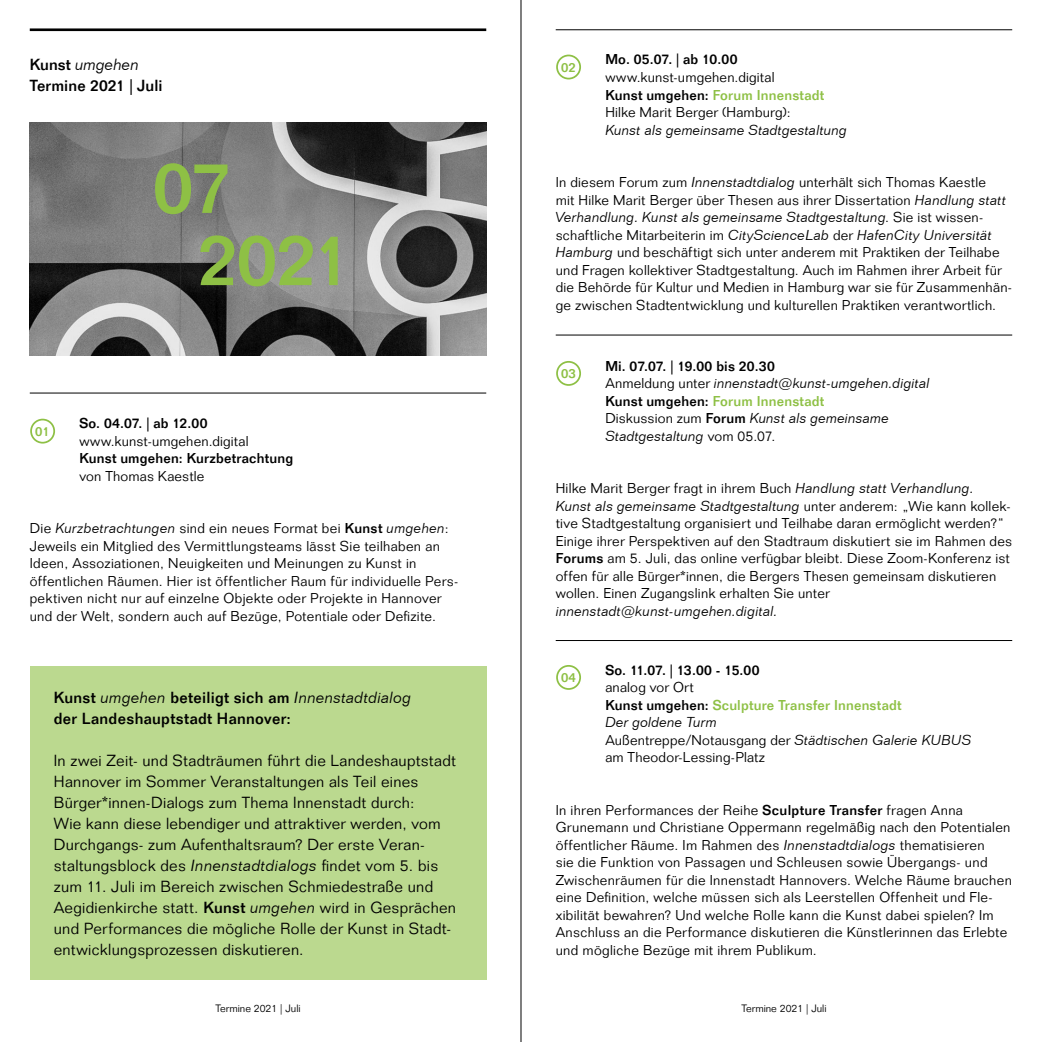
<style>
.page{position:relative;width:1042px;height:1042px;background:#fff}
.page>*{position:absolute;margin:0;border:0;box-sizing:border-box;transform-origin:0 0}
.t1{font:500 72.1px/72.1px "Folio Std";letter-spacing:-.02em;color:#8ec045}
.t2{font:300 15.75px/21px "Folio Std";letter-spacing:.02em;color:#000}
.t3{font:italic 300 15.75px "Folio BT";letter-spacing:.01em;color:#000}
.t4{font:500 15.75px "Folio Std";letter-spacing:.02em;color:#000}
.t5{font:300 14px/17.5px "Folio Std";letter-spacing:.02em;color:#000}
.t6{font:italic 300 14px/17.5px "Folio BT";letter-spacing:.01em;color:#000}
.t7{font:500 14px "Folio Std";letter-spacing:.015em;color:#000}
.t8{font:500 14px/17.5px "Folio Std";letter-spacing:.015em;color:#8ec045}
.t9{font:500 14px "Folio Std";letter-spacing:-.005em;color:#000}
.t10{font:500 13.12px "Folio Std";color:#8ec045}
.t11{font:300 10.5px "Folio Std";color:#000}
.s1{font-family:"Folio Std";font-weight:500;font-style:normal}
.s2{font-family:"Folio BT";font-style:italic}
.s3{font-weight:500}
.s4{font-weight:500;color:#8ec045}
.s5{font-family:"Folio Std";font-style:normal}
.s6{color:#000}
.s7{font-weight:300;color:#000}
</style>
<div class="page">
<hr style="left:556px;top:29px;width:456px;height:1px;background:#000">
<hr style="left:556px;top:335px;width:456px;height:1px;background:#000">
<hr style="left:556px;top:640px;width:456px;height:1px;background:#000">
<hr style="left:30px;top:28px;width:456px;height:3px;background:#000">
<img style="left:30px;top:122px;width:456px;height:233px">
<hr style="left:521px;top:0;width:1px;height:1042px;background:#000">
<div style="left:30px;top:419px;width:25px;height:24px;border:2px solid #8ec045;border-radius:50%"></div>
<div style="left:556px;top:361px;width:25px;height:25px;border:2px solid #8ec045;border-radius:50%"></div>
<hr style="left:30px;top:393px;width:456px;height:1px;background:#000">
<div style="left:556px;top:665px;width:25px;height:25px;border:2px solid #8ec045;border-radius:50%"></div>
<div style="left:556px;top:55px;width:25px;height:24px;border:2px solid #8ec045;border-radius:50%"></div>
<div style="left:30px;top:666px;width:456px;height:314px;background:#bbd98f"></div>
<p class="t3" style="left:30px;top:55px;width:111px"><span class="s1">Kunst</span> umgehen</p>
<p class="t4" style="left:30px;top:76px;width:134px">Termine 2021 | Juli</p>
<h1 class="t1" style="left:198px;top:151px;width:156px;text-indent:-45px">07<br>2021</h1>
<p class="t10" style="left:35px;top:423px;width:16px">01</p>
<p class="t7" style="left:79px;top:415px;width:130px">So. 04.07. | ab 12.00</p>
<p class="t5" style="left:79px;top:432px;width:171px">www.kunst-umgehen.digital</p>
<p class="t7" style="left:79px;top:450px;width:215px">Kunst umgehen: Kurzbetrachtung</p>
<p class="t5" style="left:79px;top:467px;width:127px">von Thomas Kaestle</p>
<p class="t5" style="left:30px;top:520px;width:430px">Die <span class="s2">Kurzbetrachtungen</span> sind ein neues Format bei <span class="s3">Kunst</span> <span class="s2">umgehen</span>:<br>Jeweils ein Mitglied des Vermittlungsteams lässt Sie teilhaben an Ideen, Assoziationen, Neuigkeiten und Meinungen zu Kunst in öffentlichen Räumen. Hier ist öffentlicher Raum für individuelle Pers&shy;pektiven nicht nur auf einzelne Objekte oder Projekte in Hannover und der Welt, sondern auch auf Bezüge, Potentiale oder Defizite.</p>
<p class="t3" style="left:54px;top:687px;width:359px"><span class="s1">Kunst</span> umgehen <span class="s1">beteiligt sich am</span> Innenstadtdialog</p>
<p class="t4" style="left:54px;top:708px;width:239px">der Landeshauptstadt Hannover:</p>
<p class="t2" style="left:54px;top:749px;width:404px">In zwei Zeit- und Stadträumen führt die Landeshauptstadt Hannover im Sommer Veranstaltungen als Teil eines Bürger*innen-Dialogs zum Thema Innenstadt durch:<br>Wie kann diese lebendiger und attraktiver werden, vom Durchgangs- zum Aufenthaltsraum? Der erste Veran&shy;staltungsblock des <span class="s2">Innenstadtdialogs</span> findet vom 5. bis zum 11. Juli im Bereich zwischen Schmiedestraße und Aegidienkirche statt. <span class="s3">Kunst</span> <span class="s2">umgehen</span> wird in Gesprächen und Performances die mögliche Rolle der Kunst in Stadt&shy;entwicklungsprozessen diskutieren.</p>
<p class="t11" style="left:215px;top:1002px;width:87px">Termine 2021 | Juli</p>
<p class="t7" style="left:605px;top:51px;width:134px">Mo. 05.07. | ab 10.00</p>
<p class="t5" style="left:605px;top:68px;width:220px">www.kunst-umgehen.digital<br><span class="s3">Kunst umgehen:</span> <span class="s4">Forum Innenstadt<br></span>Hilke Marit Berger (Hamburg):</p>
<p class="t6" style="left:605px;top:121px;width:243px">Kunst als gemeinsame Stadtgestaltung</p>
<p class="t5" style="left:556px;top:173px;width:452px">In diesem Forum zum <span class="s2">Innenstadtdialog</span> unterhält sich Thomas Kaestle mit Hilke Marit Berger über Thesen aus ihrer Dissertation <span class="s2">Handlung statt</span></p>
<p class="t6" style="left:556px;top:208px;width:438px">Verhandlung. Kunst als gemeinsame Stadtgestaltung<span class="s5">. Sie ist wissen&shy;schaftliche Mitarbeiterin im</span> CityScienceLab <span class="s5">der</span> HafenCity Universität</p>
<p class="t5" style="left:556px;top:243px;width:458px"><span class="s2">Hamburg</span> und beschäftigt sich unter anderem mit Praktiken der Teilhabe und Fragen kollektiver Stadtgestaltung. Auch im Rahmen ihrer Arbeit für die Behörde für Kultur und Medien in Hamburg war sie für Zusammenhän&shy;ge zwischen Stadtentwicklung und kulturellen Praktiken verantwortlich.</p>
<p class="t10" style="left:561px;top:59px;width:16px">02</p>
<p class="t7" style="left:605px;top:357px;width:171px">Mi. 07.07. | 19.00 bis 20.30</p>
<p class="t6" style="left:605px;top:374px;width:326px"><span class="s5">Anmeldung unter</span> innenstadt@kunst-umgehen.digital</p>
<p class="t8" style="left:605px;top:392px;width:220px"><span class="s6">Kunst umgehen:</span> Forum Innenstadt</p>
<p class="t6" style="left:605px;top:409px;width:285px"><span class="s5">Diskussion zum</span> <span class="s1">Forum</span> Kunst als gemeinsame<br>Stadtgestaltung <span class="s5">vom 05.07.</span></p>
<p class="t5" style="left:556px;top:479px;width:419px">Hilke Marit Berger fragt in ihrem Buch <span class="s2">Handlung statt Verhandlung.</span></p>
<p class="t6" style="left:556px;top:497px;width:456px">Kunst als gemeinsame Stadtgestaltung <span class="s5">unter anderem: „Wie kann kollek-</span></p>
<p class="t5" style="left:556px;top:514px;width:458px">tive Stadtgestaltung organisiert und Teilhabe daran ermöglicht werden?“ Einige ihrer Perspektiven auf den Stadtraum diskutiert sie im Rahmen des <span class="s3">Forums</span> am 5. Juli, das online verfügbar bleibt. Diese Zoom-Konferenz ist offen für alle Bürger*innen, die Bergers Thesen gemeinsam diskutieren wollen. Einen Zugangslink erhalten Sie unter</p>
<p class="t6" style="left:556px;top:602px;width:223px">innenstadt@kunst-umgehen.digital.</p>
<p class="t10" style="left:561px;top:365px;width:16px">03</p>
<p class="t9" style="left:605px;top:661px;width:156px">So. 11.07. | 13.00 - 15.00</p>
<p class="t8" style="left:605px;top:678px;width:298px"><span class="s7">analog vor Ort<br></span><span class="s6">Kunst umgehen:</span> Sculpture Transfer Innenstadt</p>
<p class="t6" style="left:605px;top:713px;width:113px">Der goldene Turm</p>
<p class="t5" style="left:605px;top:731px;width:367px">Außentreppe/Notausgang der <span class="s2">Städtischen Galerie KUBUS </span>am Theodor-Lessing-Platz</p>
<p class="t5" style="left:556px;top:801px;width:458px">In ihren Performances der Reihe <span class="s3">Sculpture Transfer</span> fragen Anna Grunemann und Christiane Oppermann regelmäßig nach den Potentialen öffentlicher Räume. Im Rahmen des <span class="s2">Innenstadtdialogs</span> thematisieren<br>sie die Funktion von Passagen und Schleusen sowie Übergangs- und Zwischenräumen für die Innenstadt Hannovers. Welche Räume brauchen eine Definition, welche müssen sich als Leerstellen Offenheit und Fle&shy;xibilität bewahren? Und welche Rolle kann die Kunst dabei spielen? Im Anschluss an die Performance diskutieren die Künstlerinnen das Erlebte und mögliche Bezüge mit ihrem Publikum.</p>
<p class="t10" style="left:561px;top:669px;width:16px">04</p>
<p class="t11" style="left:741px;top:1002px;width:87px">Termine 2021 | Juli</p>
</div>
